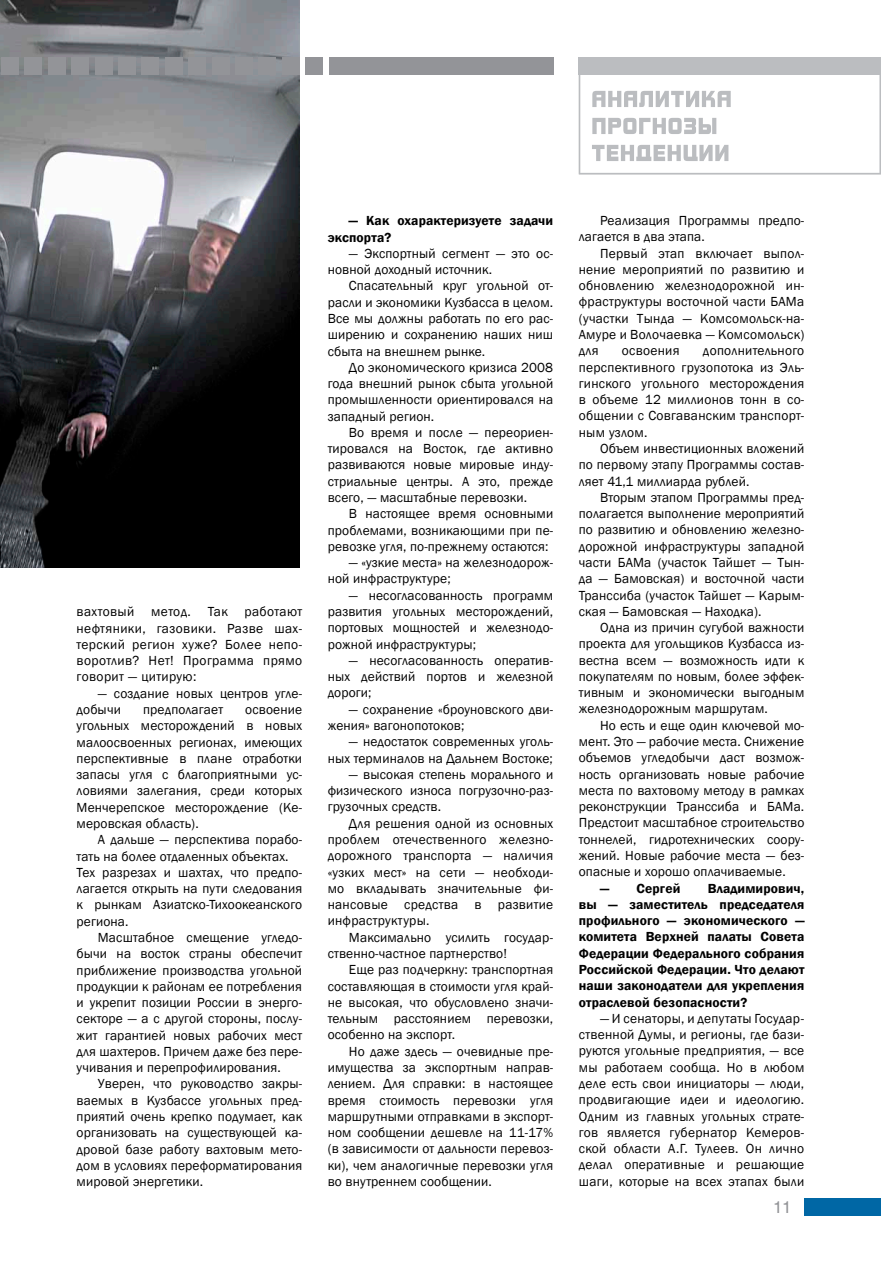
<style>
.page{position:relative;width:881px;height:1263px;background:#fff}
.page>*{position:absolute;margin:0;border:0;box-sizing:border-box;transform-origin:0 0}
.t1{font:16.5px "Helios";color:#939498}
.t2{font:13.5px/16.4px "Franklin Gothic";letter-spacing:.01em;color:#000;text-align:justify}
.t3{font:600 13.5px/16.4px "Franklin Gothic";letter-spacing:.01em;color:#000}
</style>
<div class="page">
<img style="left:0;top:0;width:299px;height:568px">
<div style="left:329px;top:58px;width:224px;height:17px;background:#939498"></div>
<div style="left:1px;top:58px;width:17px;height:17px;background:#939498"></div>
<svg style="left:578px;top:57px;width:302px;height:117px"></svg>
<div style="left:804px;top:1198px;width:76px;height:17px;background:#0067a5"></div>
<div style="left:25px;top:58px;width:17px;height:17px;background:#939498"></div>
<div style="left:48px;top:58px;width:17px;height:17px;background:#939498"></div>
<div style="left:72px;top:58px;width:17px;height:17px;background:#939498"></div>
<div style="left:95px;top:58px;width:17px;height:17px;background:#939498"></div>
<div style="left:118px;top:58px;width:17px;height:17px;background:#939498"></div>
<div style="left:142px;top:58px;width:17px;height:17px;background:#939498"></div>
<div style="left:165px;top:58px;width:17px;height:17px;background:#939498"></div>
<div style="left:188px;top:58px;width:17px;height:17px;background:#939498"></div>
<div style="left:212px;top:58px;width:17px;height:17px;background:#939498"></div>
<div style="left:235px;top:58px;width:17px;height:17px;background:#939498"></div>
<div style="left:259px;top:58px;width:17px;height:17px;background:#939498"></div>
<div style="left:282px;top:58px;width:17px;height:17px;background:#939498"></div>
<div style="left:305px;top:58px;width:17px;height:17px;background:#939498"></div>
<p class="t2" style="left:77px;top:604px;width:227px">вахтовый метод. Так работают нефтяники, газовики. Разве шах&shy;терский регион хуже? Более непо&shy;воротлив? Нет! Программа прямо говорит — цитирую:</p>
<p class="t2" style="left:77px;top:685px;width:227px;text-indent:21px">— создание новых центров угле&shy;добычи</p>
<p class="t2" style="left:77px;top:702px;width:227px;text-indent:169px">освоение угольных месторождений в новых малоосвоенных регионах, имеющих перспективные в плане отработки запасы угля с благоприятными ус&shy;ловиями залегания, среди которых Менчерепское месторождение (Ке&shy;меровская область).</p>
<p class="t2" style="left:77px;top:832px;width:227px;text-align:left;text-indent:21px">А дальше — перспектива порабо&shy;тать на более отдаленных объектах.<br>Тех разрезах и шахтах, что предпо&shy;лагается открыть на пути следования к рынкам Азиатско-Тихоокеанского региона.</p>
<p class="t2" style="left:77px;top:929px;width:227px;text-indent:21px">Масштабное смещение угледо&shy;бычи на восток страны обеспечит приближение производства угольной продукции к районам ее потребления и укрепит позиции России в энерго&shy;секторе — а с другой стороны, послу&shy;жит гарантией новых рабочих мест для шахтеров. Причем даже без пере&shy;учивания и перепрофилирования.</p>
<p class="t2" style="left:77px;top:1076px;width:227px;text-indent:21px">Уверен, что руководство закры&shy;ваемых в Кузбассе угольных пред&shy;приятий очень крепко подумает, как организовать на существующей ка&shy;дровой базе работу вахтовым мето&shy;дом в условиях переформатирования мировой энергетики.</p>
<p class="t2" style="left:143px;top:702px;width:81px">предполагает</p>
<p class="t3" style="left:327px;top:213px;width:227px;text-indent:21px">— Как охарактеризуете задачи экспорта?</p>
<p class="t2" style="left:327px;top:245px;width:227px;text-indent:21px">— Экспортный сегмент — это ос&shy;новной доходный источник.</p>
<p class="t2" style="left:327px;top:278px;width:227px;text-indent:21px">Спасательный круг угольной от&shy;расли и экономики Кузбасса в целом.<br>Все мы должны работать по его рас&shy;ширению и сохранению наших ниш сбыта на внешнем рынке.</p>
<p class="t2" style="left:327px;top:359px;width:227px;text-indent:21px">До экономического кризиса 2008 года внешний рынок сбыта угольной промышленности ориентировался на западный регион.</p>
<p class="t2" style="left:327px;top:424px;width:227px;text-indent:21px">Во время и после — переориен&shy;тировался на Восток, где активно развиваются новые мировые инду&shy;стриальные центры. А это, прежде всего, — масштабные перевозки.</p>
<p class="t2" style="left:327px;top:506px;width:227px;text-indent:21px">В настоящее время основными проблемами, возникающими при пе&shy;ревозке угля, по-прежнему остаются:</p>
<p class="t2" style="left:327px;top:555px;width:227px;text-indent:21px">— «узкие места» на железнодорож&shy;ной инфраструктуре;</p>
<p class="t2" style="left:327px;top:587px;width:227px;text-indent:21px">— несогласованность программ развития угольных месторождений, портовых мощностей и железнодо&shy;рожной инфраструктуры;</p>
<p class="t2" style="left:327px;top:652px;width:227px;text-indent:21px">— несогласованность оператив&shy;ных действий портов и железной дороги;</p>
<p class="t2" style="left:327px;top:701px;width:227px;text-indent:21px">— сохранение «броуновского дви&shy;жения» вагонопотоков;</p>
<p class="t2" style="left:327px;top:734px;width:227px;text-align:right">— недостаток современных уголь&shy;ных терминалов на Дальнем Востоке;</p>
<p class="t2" style="left:327px;top:766px;width:227px;text-indent:21px">— высокая степень морального и физического износа погрузочно-раз&shy;грузочных средств.</p>
<p class="t2" style="left:327px;top:815px;width:227px;text-indent:21px">Для решения одной из основных проблем отечественного железно&shy;дорожного транспорта — наличия «узких мест» на сети — необходи&shy;мо вкладывать значительные фи&shy;нансовые средства в развитие инфраструктуры.</p>
<p class="t2" style="left:327px;top:929px;width:227px;text-indent:21px">Максимально усилить государ&shy;ственно-частное партнерство!</p>
<p class="t2" style="left:327px;top:962px;width:227px;text-indent:21px">Еще раз подчеркну: транспортная составляющая в стоимости угля край&shy;не высокая, что обусловлено значи&shy;тельным расстоянием перевозки, особенно на экспорт.</p>
<p class="t2" style="left:327px;top:1043px;width:227px;text-indent:21px">Но даже здесь — очевидные пре&shy;имущества за экспортным направ&shy;лением. Для справки: в настоящее время стоимость перевозки угля маршрутными отправками в экспорт&shy;ном сообщении дешевле на 11-17% (в зависимости от дальности перевоз&shy;ки), чем аналогичные перевозки угля во внутреннем сообщении.</p>
<p class="t2" style="left:578px;top:213px;width:227px;text-indent:21px">Реализация Программы предпо&shy;лагается в два этапа.</p>
<p class="t2" style="left:578px;top:245px;width:227px;text-indent:21px">Первый этап включает выпол&shy;нение мероприятий по развитию и обновлению железнодорожной ин&shy;фраструктуры восточной части БАМа (участки Тында — Комсомольск-на-Амуре и Волочаевка — Комсомольск) для</p>
<p class="t2" style="left:578px;top:343px;width:227px;text-indent:124px">дополнительного перспективного грузопотока из Эль&shy;гинского угольного месторождения в объеме 12 миллионов тонн в со&shy;общении с Совгаванским транспорт&shy;ным узлом.</p>
<p class="t2" style="left:578px;top:441px;width:227px;text-indent:21px">Объем инвестиционных вложений по первому этапу Программы состав&shy;ляет 41,1 миллиарда рублей.</p>
<p class="t2" style="left:578px;top:489px;width:227px;text-indent:21px">Вторым этапом Программы пред&shy;полагается выполнение мероприятий по развитию и обновлению железно&shy;дорожной инфраструктуры западной части БАМа (участок Тайшет — Тын&shy;да — Бамовская) и восточной части Транссиба (участок Тайшет — Карым&shy;ская — Бамовская — Находка).</p>
<p class="t2" style="left:578px;top:620px;width:227px;text-indent:21px">Одна из причин сугубой важности проекта для угольщиков Кузбасса из&shy;вестна всем — возможность идти к покупателям по новым, более эффек&shy;тивным и экономически выгодным железнодорожным маршрутам.</p>
<p class="t2" style="left:578px;top:717px;width:227px;text-indent:21px">Но есть и еще один ключевой мо&shy;мент. Это — рабочие места. Снижение объемов угледобычи даст возмож&shy;ность организовать новые рабочие места по вахтовому методу в рамках реконструкции Транссиба и БАМа.<br>Предстоит масштабное строительство тоннелей, гидротехнических соору&shy;жений. Новые рабочие места — без&shy;опасные и хорошо оплачиваемые.</p>
<p class="t3" style="left:600px;top:880px;width:82px">— Сергей</p>
<p class="t2" style="left:621px;top:343px;width:59px">освоения</p>
<p class="t3" style="left:578px;top:880px;width:227px;text-align:justify;text-indent:129px">Владимирович, вы — заместитель председателя профильного — экономического — комитета Верхней палаты Совета Федерации Федерального собрания Российской Федерации. Что делают наши законодатели для укрепления отраслевой безопасности?</p>
<p class="t2" style="left:578px;top:1010px;width:227px;text-indent:21px">— И сенаторы, и депутаты Государ&shy;ственной Думы, и регионы, где бази&shy;руются угольные предприятия, — все мы работаем сообща. Но в любом деле есть свои инициаторы — люди, продвигающие идеи и идеологию.<br>Одним из главных угольных страте&shy;гов является губернатор Кемеров&shy;ской области А.Г. Тулеев. Он лично делал оперативные и решающие шаги, которые на всех этапах были</p>
<p class="t1" style="left:772px;top:1197px;width:20px">11</p>
</div>
